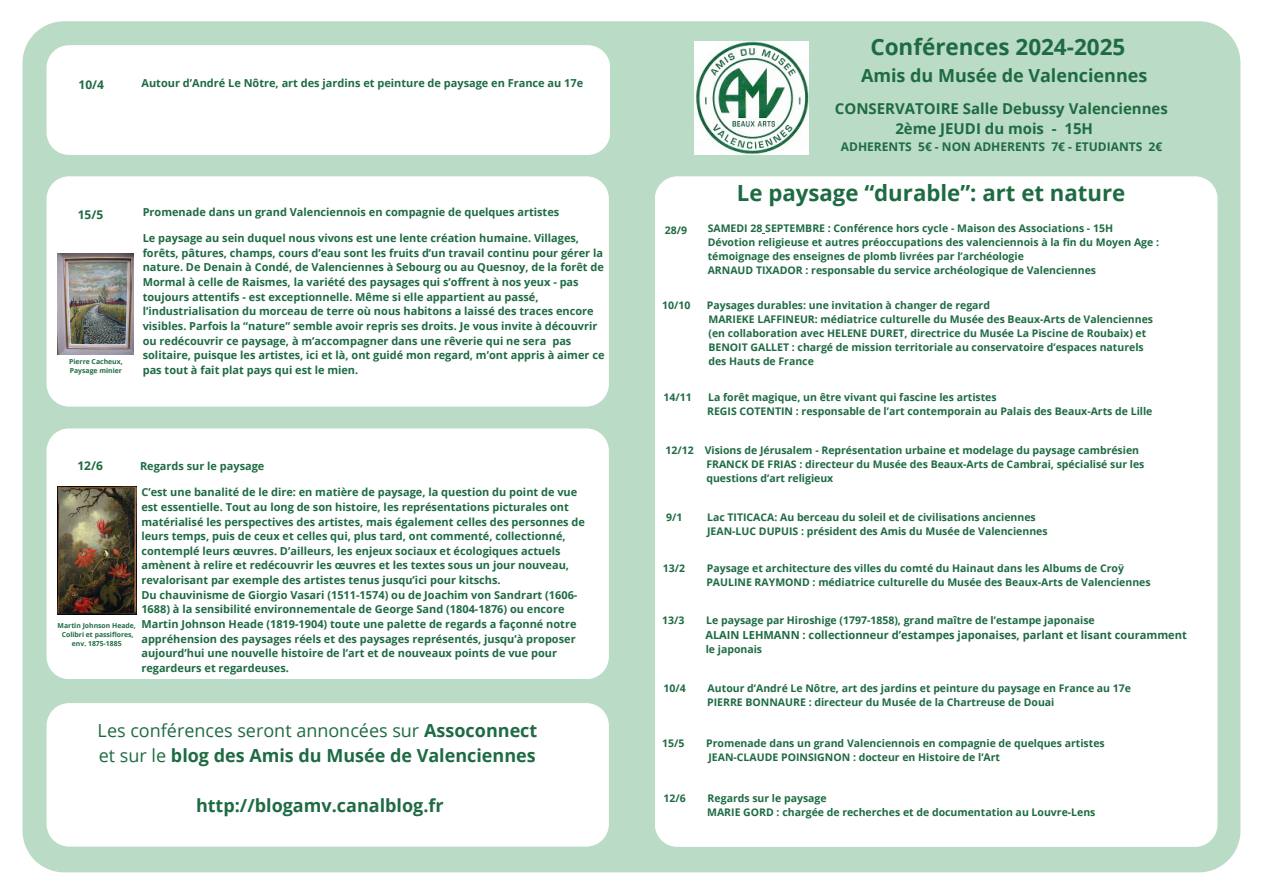
<style>
.page{position:relative;width:1263px;height:894px;background:#fff}
.page>*{position:absolute;margin:0;border:0;box-sizing:border-box;transform-origin:0 0}
.t1{font:700 22.5px "Open Sans";color:#1e6b43}
.t2{font:700 22.2px "Open Sans";color:#1e6b43}
.t3{font:700 18px/24.8px "Open Sans";color:#1e6b43}
.t4{font:700 15px/20px "Open Sans";color:#1e6b43}
.t5{font:700 12px "Open Sans";color:#1e6b43}
.t6{font:700 11.1px "Open Sans";color:#1e6b43}
.t7{font:700 10.95px/14.7px "Open Sans";color:#1e6b43}
.t8{font:700 10.5px/14px "Open Sans";color:#1e6b43}
.t9{font:700 6.9px "Open Sans";color:#1e6b43}
.s1{font-weight:400}
</style>
<div class="page">
<div style="left:22px;top:21px;width:1218px;height:851px;background:#badbc5"></div>
<div style="left:655px;top:176px;width:562px;height:670px;background:#fff;border-radius:22px"></div>
<div style="left:47px;top:176px;width:562px;height:230px;background:#fff;border-radius:22px"></div>
<div style="left:47px;top:428px;width:562px;height:251px;background:#fff;border-radius:22px"></div>
<img style="left:57px;top:253px;width:77px;height:101px">
<img style="left:57px;top:486px;width:79px;height:128px">
<div style="left:47px;top:45px;width:563px;height:110px;background:#fff;border-radius:22px"></div>
<img style="left:695px;top:41px;width:113px;height:114px">
<div style="left:47px;top:703px;width:562px;height:143px;background:#fff;border-radius:22px"></div>
<p class="t5" style="left:78px;top:77px;width:27px">10/4</p>
<h5 class="t7" style="left:142px;top:76px;width:443px">Autour d’André Le Nôtre, art des jardins et peinture de paysage en France au 17e</h5>
<p class="t5" style="left:78px;top:206px;width:27px">15/5</p>
<h5 class="t9" style="left:69px;top:356px;width:55px">Pierre Cacheux,</h5>
<p class="t9" style="left:70px;top:366px;width:54px">Paysage minier</p>
<h4 class="t7" style="left:143px;top:205px;width:418px">Promenade dans un grand Valenciennois en compagnie de quelques artistes</h4>
<h5 class="t7" style="left:143px;top:230px;width:463px">Le paysage au sein duquel nous vivons est une lente création humaine. Villages, forêts, pâtures, champs, cours d’eau sont les fruits d’un travail continu pour gérer la nature. De Denain à Condé, de Valenciennes à Sebourg ou au Quesnoy, de la forêt de Mormal à celle de Raismes, la variété des paysages qui s’offrent à nos yeux - pas toujours attentifs - est exceptionnelle. Même si elle appartient au passé, l’industrialisation du morceau de terre où nous habitons a laissé des traces encore visibles. Parfois la “nature” semble avoir repris ses droits. Je vous invite à découvrir ou redécouvrir ce paysage, à m’accompagner dans une rêverie qui ne sera pas solitaire, puisque les artistes, ici et là, ont guidé mon regard, m’ont appris à aimer ce pas tout à fait plat pays qui est le mien.</h5>
<p class="t5" style="left:77px;top:457px;width:27px">12/6</p>
<h5 class="t7" style="left:140px;top:458px;width:126px">Regards sur le paysage</h5>
<p class="t7" style="left:141px;top:484px;width:445px">C’est une banalité de le dire: en matière de paysage, la question du point de vue est essentielle. Tout au long de son histoire, les représentations picturales ont matérialisé les perspectives des artistes, mais également celles des personnes de leurs temps, puis de ceux et celles qui, plus tard, ont commenté, collectionné, contemplé leurs œuvres. D’ailleurs, les enjeux sociaux et écologiques actuels amènent à relire et redécouvrir les œuvres et les textes sous un jour nouveau, revalorisant par exemple des artistes tenus jusqu’ici pour kitschs.<br>Du chauvinisme de Giorgio Vasari (1511-1574) ou de Joachim von Sandrart (1606- 1688) à la sensibilité environnementale de George Sand (1804-1876) ou encore Martin Johnson Heade (1819-1904) toute une palette de regards a façonné notre appréhension des paysages réels et des paysages représentés, jusqu’à proposer aujourd’hui une nouvelle histoire de l’art et de nouveaux points de vue pour regardeurs et regardeuses.</p>
<p class="t9" style="left:58px;top:620px;width:80px">Martin Johnson Heade,</p>
<h5 class="t9" style="left:62px;top:629px;width:73px">Colibri et passiflores,</h5>
<p class="t9" style="left:72px;top:638px;width:51px">env. 1875-1885</p>
<p class="t1" style="left:870px;top:30px;width:256px">Conférences 2024-2025</p>
<p class="t3" style="left:861px;top:62px;width:288px">Amis du Musée de Valenciennes</p>
<h5 class="t4" style="left:895px;top:98px;width:274px;text-indent:-60px">CONSERVATOIRE Salle Debussy Valenciennes<br>2ème JEUDI du mois - 15H</h5>
<h5 class="t5" style="left:841px;top:138px;width:323px">ADHERENTS 5€ - NON ADHERENTS 7€ - ETUDIANTS 2€</h5>
<h4 class="t2" style="left:737px;top:177px;width:390px">Le paysage “durable”: art et nature</h4>
<h3 class="t8" style="left:665px;top:223px;width:24px">28/9</h3>
<h2 class="t8" style="left:708px;top:221px;width:407px">SAMEDI 28 SEPTEMBRE : Conférence hors cycle - Maison des Associations - 15H</h2>
<p class="t8" style="left:708px;top:235px;width:453px">Dévotion religieuse et autres préoccupations des valenciennois à la fin du Moyen Age : témoignage des enseignes de plomb livrées par l’archéologie<br>ARNAUD TIXADOR : responsable du service archéologique de Valenciennes</p>
<h1 class="t8" style="left:662px;top:297px;width:30px">10/10</h1>
<h1 class="t8" style="left:707px;top:297px;width:448px">Paysages durables: une invitation à changer de regard<br>MARIEKE LAFFINEUR: médiatrice culturelle du Musée des Beaux-Arts de Valenciennes</h1>
<h5 class="t8" style="left:708px;top:325px;width:439px">(en collaboration avec HELENE DURET, directrice du Musée La Piscine de Roubaix) et<br>BENOIT GALLET : chargé de mission territoriale au conservatoire d’espaces naturels des Hauts de France</h5>
<p class="t8" style="left:663px;top:389px;width:30px">14/11</p>
<p class="t8" style="left:708px;top:389px;width:290px">La forêt magique, un être vivant qui fascine les artistes</p>
<p class="t8" style="left:707px;top:403px;width:447px">REGIS COTENTIN : responsable de l’art contemporain au Palais des Beaux-Arts de Lille</p>
<h4 class="t8" style="left:706px;top:442px;width:440px;text-indent:-41px">12/12 Visions de Jérusalem - Représentation urbaine et modelage du paysage cambrésien<br>FRANCK DE FRIAS : directeur du Musée des Beaux-Arts de Cambrai, spécialisé sur les</h4>
<h4 class="t8" style="left:706px;top:470px;width:128px">questions d’art religieux</h4>
<h4 class="t8" style="left:666px;top:510px;width:18px">9/1</h4>
<h4 class="t8" style="left:707px;top:510px;width:330px">Lac TITICACA: Au berceau du soleil et de civilisations anciennes</h4>
<p class="t8" style="left:707px;top:524px;width:342px">JEAN-LUC DUPUIS : président des Amis du Musée de Valenciennes</p>
<p class="t8" style="left:663px;top:560px;width:24px">13/2</p>
<p class="t8" style="left:706px;top:560px;width:446px">Paysage et architecture des villes du comté du Hainaut dans les Albums de Croÿ<br>PAULINE RAYMOND : médiatrice culturelle du Musée des Beaux-Arts de Valenciennes</p>
<h4 class="t8" style="left:662px;top:612px;width:24px">13/3</h4>
<h4 class="t8" style="left:706px;top:612px;width:390px">Le paysage par Hiroshige (1797-1858), grand maître de l’estampe japonaise</h4>
<h4 class="t6" style="left:705px;top:626px;width:483px">ALAIN LEHMANN : collectionneur d’estampes japonaises, parlant et lisant couramment</h4>
<h4 class="t8" style="left:706px;top:641px;width:58px">le japonais</h4>
<h4 class="t8" style="left:663px;top:680px;width:24px">10/4</h4>
<h4 class="t8" style="left:708px;top:680px;width:425px">Autour d’André Le Nôtre, art des jardins et peinture du paysage en France au 17e</h4>
<p class="t8" style="left:707px;top:694px;width:349px">PIERRE BONNAURE : directeur du Musée de la Chartreuse de Douai</p>
<p class="t3" style="left:98px;top:717px;width:441px"><span class="s1">Les conférences seront annoncées sur</span> Assoconnect <span class="s1">et sur le</span> blog des Amis du Musée de Valenciennes</p>
<h5 class="t3" style="left:196px;top:792px;width:249px">http://blogamv.canalblog.fr</h5>
<h5 class="t8" style="left:663px;top:791px;width:24px">12/6</h5>
<h5 class="t8" style="left:707px;top:791px;width:390px">Regards sur le paysage<br>MARIE GORD : chargée de recherches et de documentation au Louvre-Lens</h5>
<h4 class="t8" style="left:662px;top:735px;width:24px">15/5</h4>
<h4 class="t8" style="left:706px;top:735px;width:400px">Promenade dans un grand Valenciennois en compagnie de quelques artistes<br>JEAN-CLAUDE POINSIGNON : docteur en Histoire de l’Art</h4>
</div>
